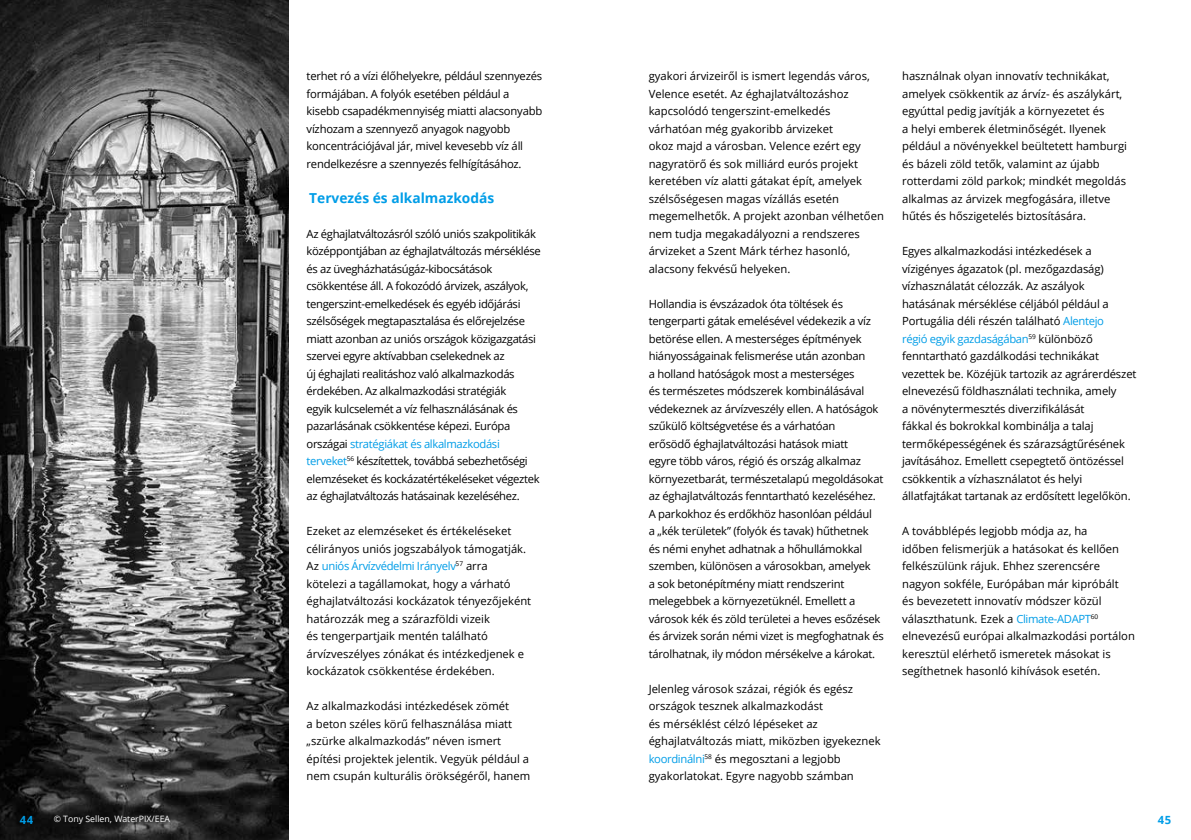
<style>
.page{position:relative;width:1191px;height:840px;background:#fff}
.page>*{position:absolute;margin:0;border:0;box-sizing:border-box;transform-origin:0 0}
.t1{font:700 13.75px "Open Sans";color:#009de7}
.t2{font:11.25px/17.5px "Open Sans";letter-spacing:-.01em;color:#000}
.t3{font:11.25px/17.5px "Open Sans";letter-spacing:-.03em;color:#000}
.t4{font:700 11.25px "Open Sans";color:#009de7}
.t5{font:8.75px "Open Sans";color:#fff}
.s1{color:#009de7}
</style>
<div class="page">
<img style="left:0;top:0;width:289px;height:840px">
<p class="t2" style="left:307px;top:67px;width:237px">terhet ró a vízi élőhelyekre, például szennyezés formájában. A folyók esetében például a kisebb csapadékmennyiség miatti alacsonyabb vízhozam a szennyező anyagok nagyobb koncentrációjával jár, mivel kevesebb víz áll rendelkezésre a szennyezés felhígításához.</p>
<p class="t1" style="left:309px;top:188px;width:186px">Tervezés és alkalmazkodás</p>
<p class="t3" style="left:306px;top:224px;width:236px">Az éghajlatváltozásról szóló uniós szakpolitikák középpontjában az éghajlatváltozás mérséklése és az üvegházhatásúgáz-kibocsátások csökkentése áll. A fokozódó árvizek, aszályok, tengerszint-emelkedések és egyéb időjárási szélsőségek megtapasztalása és előrejelzése miatt azonban az uniós országok közigazgatási szervei egyre aktívabban cselekednek az<br>új éghajlati realitáshoz való alkalmazkodás érdekében. Az alkalmazkodási stratégiák<br>egyik kulcselemét a víz felhasználásának és pazarlásának csökkentése képezi. Európa országai <span class="s1">stratégiákat és alkalmazkodási terveket</span><sup>56</sup> készítettek, továbbá sebezhetőségi elemzéseket és kockázatértékeléseket végeztek az éghajlatváltozás hatásainak kezeléséhez.</p>
<p class="t2" style="left:306px;top:522px;width:226px">Ezeket az elemzéseket és értékeléseket célirányos uniós jogszabályok támogatják.<br>Az <span class="s1">uniós Árvízvédelmi Irányelv</span><sup>57</sup> arra<br>kötelezi a tagállamokat, hogy a várható éghajlatváltozási kockázatok tényezőjeként határozzák meg a szárazföldi vizeik<br>és tengerpartjaik mentén található árvízveszélyes zónákat és intézkedjenek e kockázatok csökkentése érdekében.</p>
<p class="t2" style="left:307px;top:697px;width:225px">Az alkalmazkodási intézkedések zömét<br>a beton széles körű felhasználása miatt „szürke alkalmazkodás” néven ismert építési projektek jelentik. Vegyük például a nem csupán kulturális örökségéről, hanem</p>
<p class="t2" style="left:648px;top:67px;width:237px">gyakori árvizeiről is ismert legendás város, Velence esetét. Az éghajlatváltozáshoz kapcsolódó tengerszint-emelkedés várhatóan még gyakoribb árvizeket<br>okoz majd a városban. Velence ezért egy nagyratörő és sok milliárd eurós projekt keretében víz alatti gátakat épít, amelyek szélsőségesen magas vízállás esetén megemelhetők. A projekt azonban vélhetően nem tudja megakadályozni a rendszeres árvizeket a Szent Márk térhez hasonló, alacsony fekvésű helyeken.</p>
<p class="t2" style="left:648px;top:294px;width:237px">Hollandia is évszázadok óta töltések és tengerparti gátak emelésével védekezik a víz betörése ellen. A mesterséges építmények hiányosságainak felismerése után azonban<br>a holland hatóságok most a mesterséges<br>és természetes módszerek kombinálásával védekeznek az árvízveszély ellen. A hatóságok szűkülő költségvetése és a várhatóan<br>erősödő éghajlatváltozási hatások miatt<br>egyre több város, régió és ország alkalmaz környezetbarát, természetalapú megoldásokat az éghajlatváltozás fenntartható kezeléséhez.<br>A parkokhoz és erdőkhöz hasonlóan például<br>a „kék területek” (folyók és tavak) hűthetnek<br>és némi enyhet adhatnak a hőhullámokkal szemben, különösen a városokban, amelyek<br>a sok betonépítmény miatt rendszerint melegebbek a környezetüknél. Emellett a városok kék és zöld területei a heves esőzések és árvizek során némi vizet is megfoghatnak és tárolhatnak, ily módon mérsékelve a károkat.</p>
<p class="t2" style="left:648px;top:680px;width:233px">Jelenleg városok százai, régiók és egész országok tesznek alkalmazkodást<br>és mérséklést célzó lépéseket az éghajlatváltozás miatt, miközben igyekeznek <span class="s1">koordinálni</span><sup>58</sup> és megosztani a legjobb gyakorlatokat. Egyre nagyobb számban</p>
<p class="t2" style="left:902px;top:67px;width:226px">használnak olyan innovatív technikákat, amelyek csökkentik az árvíz- és aszálykárt, egyúttal pedig javítják a környezetet és<br>a helyi emberek életminőségét. Ilyenek például a növényekkel beültetett hamburgi és bázeli zöld tetők, valamint az újabb rotterdami zöld parkok; mindkét megoldás alkalmas az árvizek megfogására, illetve hűtés és hőszigetelés biztosítására.</p>
<p class="t2" style="left:902px;top:242px;width:236px">Egyes alkalmazkodási intézkedések a vízigényes ágazatok (pl. mezőgazdaság) vízhasználatát célozzák. Az aszályok hatásának mérséklése céljából például a Portugália déli részén található <span class="s1">Alentejo<br>régió egyik gazdaságában</span><sup>59</sup> különböző fenntartható gazdálkodási technikákat vezettek be. Közéjük tartozik az agrárerdészet elnevezésű földhasználati technika, amely<br>a növénytermesztés diverzifikálását<br>fákkal és bokrokkal kombinálja a talaj termőképességének és szárazságtűrésének javításához. Emellett csepegtető öntözéssel csökkentik a vízhasználatot és helyi állatfajtákat tartanak az erdősített legelőkön.</p>
<p class="t2" style="left:902px;top:522px;width:234px">A továbblépés legjobb módja az, ha<br>időben felismerjük a hatásokat és kellően felkészülünk rájuk. Ehhez szerencsére nagyon sokféle, Európában már kipróbált<br>és bevezetett innovatív módszer közül választhatunk. Ezek a <span class="s1">Climate-ADAPT</span><sup>60 </sup>elnevezésű európai alkalmazkodási portálon keresztül elérhető ismeretek másokat is segíthetnek hasonló kihívások esetén.</p>
<p class="t5" style="left:54px;top:812px;width:118px">© Tony Sellen, WaterPIX/EEA</p>
<p class="t4" style="left:20px;top:812px;width:15px">44</p>
<p class="t4" style="left:1157px;top:812px;width:15px">45</p>
</div>
